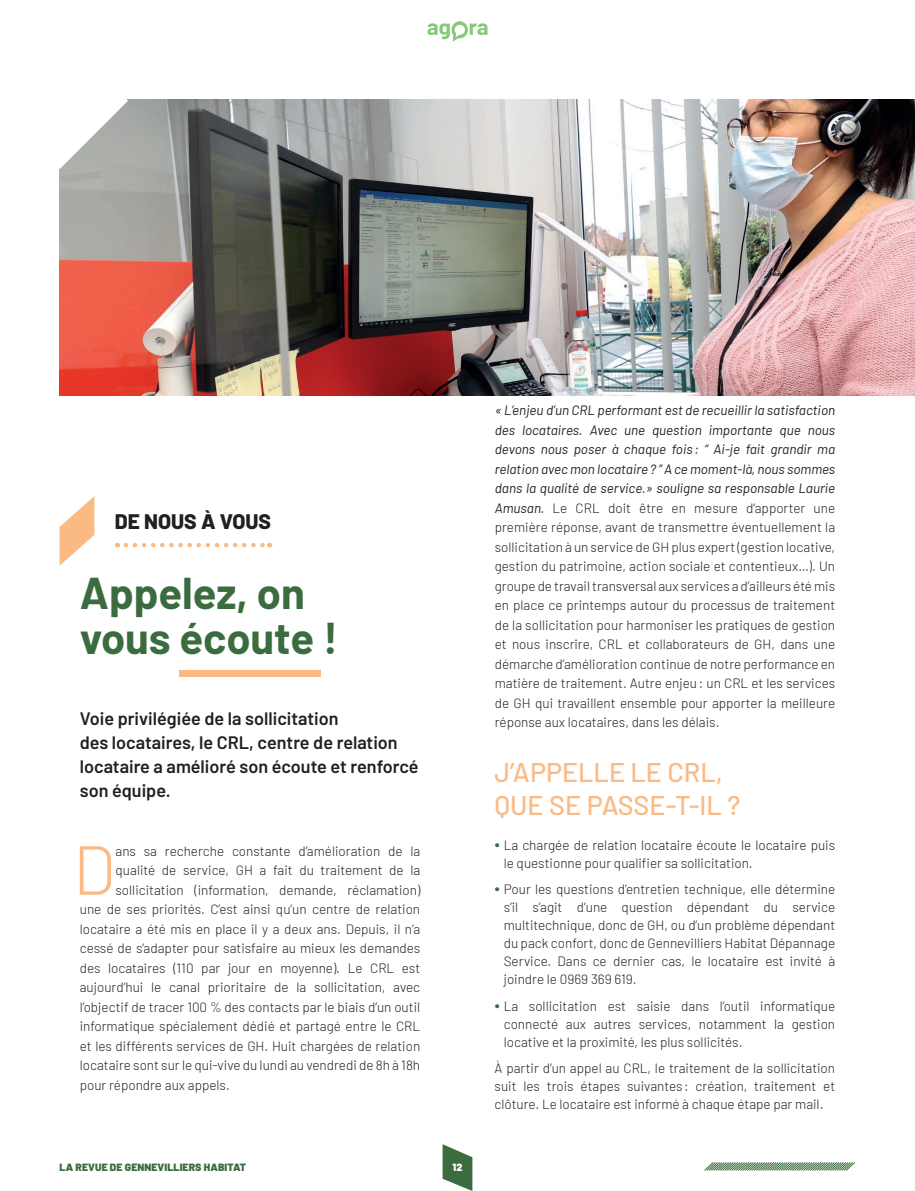
<style>
.page{position:relative;width:915px;height:1191px;background:#fff}
.page>*{position:absolute;margin:0;border:0;box-sizing:border-box;transform-origin:0 0}
.t1{font:300 69.15px "Barlow";color:#fbba84}
.t2{font:700 43.5px/45px "Barlow";color:#3b6c3f}
.t3{font:500 27px/32.4px "Barlow";color:#fbba84}
.t4{font:800 21px "Barlow";color:#231f20}
.t5{font:600 18px/24px "Barlow";color:#231f20}
.t6{font:300 13.5px/19.5px "Barlow";color:#231f20;text-align:justify}
.t7{font:900 10.5px "Barlow";letter-spacing:.01em;color:#3b6c3f}
.t8{font:900 10.5px "Barlow";color:#fff}
.s1{font-weight:400;font-style:italic}
.s2{font-size:18px;color:#3b6c3f}
</style>
<div class="page">
<img style="left:60px;top:100px;width:854px;height:295px">
<svg style="left:60px;top:99px;width:68px;height:70px"></svg>
<svg style="left:126px;top:543px;width:144px;height:4px"></svg>
<div style="left:179px;top:670px;width:141px;height:6px;background:#fbba84"></div>
<svg style="left:60px;top:496px;width:34px;height:69px"></svg>
<svg style="left:442px;top:1144px;width:30px;height:47px"></svg>
<svg style="left:704px;top:1162px;width:151px;height:9px"></svg>
<svg style="left:469px;top:23px;width:18px;height:12px"></svg>
<svg style="left:451px;top:21px;width:16px;height:17px"></svg>
<div style="left:454px;top:25px;width:11px;height:10px;background:#fff;border-radius:50%"></div>
<svg style="left:427px;top:23px;width:33px;height:19px"></svg>
<h3 class="t4" style="left:115px;top:506px;width:158px">DE NOUS À VOUS</h3>
<h2 class="t2" style="left:80px;top:567px;width:259px">Appelez, on vous écoute !</h2>
<h3 class="t5" style="left:80px;top:705px;width:340px">Voie privilégiée de la sollicitation<br>des locataires, le CRL, centre de relation locataire a amélioré son écoute et renforcé son équipe.</h3>
<h1 class="t1" style="left:73px;top:820px;width:44px">D</h1>
<p class="t6" style="left:115px;top:840px;width:306px">ans sa recherche constante d’amélioration de la</p>
<p class="t6" style="left:115px;top:859px;width:306px">qualité de service, GH a fait du traitement de la</p>
<p class="t6" style="left:115px;top:879px;width:306px">sollicitation (information, demande, réclamation)</p>
<p class="t6" style="left:80px;top:898px;width:342px">une de ses priorités. C’est ainsi qu’un centre de relation</p>
<p class="t6" style="left:80px;top:918px;width:342px">locataire a été mis en place il y a deux ans. Depuis, il n’a</p>
<p class="t6" style="left:80px;top:937px;width:342px">cessé de s’adapter pour satisfaire au mieux les demandes</p>
<p class="t6" style="left:80px;top:957px;width:342px">des locataires (110 par jour en moyenne). Le CRL est</p>
<p class="t6" style="left:80px;top:976px;width:342px">aujourd’hui le canal prioritaire de la sollicitation, avec</p>
<p class="t6" style="left:80px;top:996px;width:342px">l’objectif de tracer 100 % des contacts par le biais d’un outil</p>
<p class="t6" style="left:80px;top:1015px;width:342px">informatique spécialement dédié et partagé entre le CRL</p>
<p class="t6" style="left:80px;top:1035px;width:342px">et les différents services de GH. Huit chargées de relation</p>
<p class="t6" style="left:80px;top:1054px;width:342px">locataire sont sur le qui-vive du lundi au vendredi de 8h à 18h</p>
<p class="t6" style="left:80px;top:1074px;width:151px">pour répondre aux appels.</p>
<p class="t7" style="left:60px;top:1158px;width:188px">LA REVUE DE GENNEVILLIERS HABITAT</p>
<p class="t8" style="left:452px;top:1159px;width:11px">12</p>
<p class="t6" style="left:494px;top:400px;width:342px"><span class="s1">« L’enjeu d’un CRL performant est de recueillir la satisfaction des locataires. Avec une question importante que nous devons nous poser à chaque fois : “ Ai-je fait grandir ma relation avec mon locataire ? ” A ce moment-là, nous sommes dans la qualité de service.» souligne sa responsable Laurie Amusan.</span> Le CRL doit être en mesure d’apporter une première réponse, avant de transmettre éventuellement la sollicitation à un service de GH plus expert (gestion locative, gestion du patrimoine, action sociale et contentieux…). Un groupe de travail transversal aux services a d’ailleurs été mis en place ce printemps autour du processus de traitement de la sollicitation pour harmoniser les pratiques de gestion et nous inscrire, CRL et collaborateurs de GH, dans une démarche d’amélioration continue de notre performance en matière de traitement. Autre enjeu: un CRL et les services de GH qui travaillent ensemble pour apporter la meilleure réponse aux locataires, dans les délais.</p>
<h3 class="t3" style="left:494px;top:754px;width:247px">J’APPELLE LE CRL,<br>QUE SE PASSE-T-IL ?</h3>
<p class="t6" style="left:503px;top:835px;width:333px;line-height:18px;text-indent:-9px"><span class="s2">•</span> La chargée de relation locataire écoute le locataire puis le questionne pour qualifier sa sollicitation.</p>
<p class="t6" style="left:503px;top:879px;width:333px;line-height:18px;text-indent:-9px"><span class="s2">•</span> Pour les questions d’entretien technique, elle détermine s’il s’agit d’une question dépendant du service multitechnique, donc de GH, ou d’un problème dépendant du pack confort, donc de Gennevilliers Habitat Dépannage Service. Dans ce dernier cas, le locataire est invité à joindre le 0969 369 619.</p>
<p class="t6" style="left:503px;top:996px;width:333px;line-height:18px;text-indent:-9px"><span class="s2">•</span> La sollicitation est saisie dans l’outil informatique connecté aux autres services, notamment la gestion locative et la proximité, les plus sollicités.</p>
<p class="t6" style="left:494px;top:1058px;width:342px;line-height:18px">À partir d’un appel au CRL, le traitement de la sollicitation suit les trois étapes suivantes : création, traitement et clôture. Le locataire est informé à chaque étape par mail.</p>
</div>
